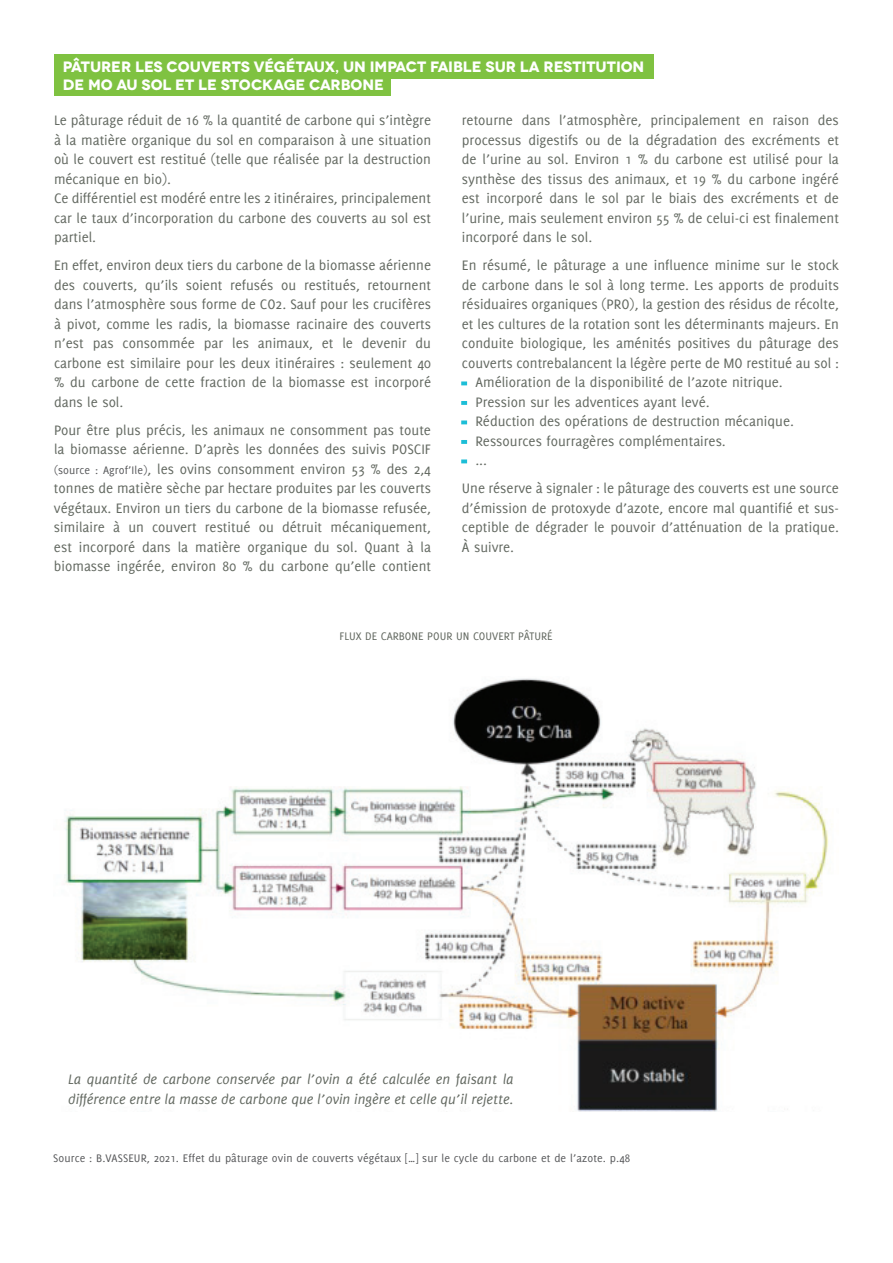
<style>
.page{position:relative;width:893px;height:1263px;background:#fff}
.page>*{position:absolute;margin:0;border:0;box-sizing:border-box;transform-origin:0 0}
.t1{font:15px/19.5px "Delicious";color:#626860;text-align:justify}
.t2{font:italic 15px/19.5px "Delicious";color:#626860}
.t3{font:700 15px/18px "Novecentowide";color:#fff}
.t4{font:12px "Delicious";letter-spacing:.01em;color:#57585a}
.t5{font:12px "Delicious";color:#626860}
.s1{font-size:12px;color:#57585a}
</style>
<div class="page">
<img style="left:64px;top:678px;width:765px;height:434px">
<div style="left:54px;top:54px;width:599px;height:25px;background:#7fc241"></div>
<div style="left:54px;top:71px;width:337px;height:25px;background:#7fc241"></div>
<svg style="left:461px;top:381px;width:6px;height:4px"></svg>
<svg style="left:461px;top:401px;width:6px;height:4px"></svg>
<svg style="left:461px;top:420px;width:6px;height:4px"></svg>
<svg style="left:461px;top:440px;width:6px;height:4px"></svg>
<svg style="left:461px;top:459px;width:6px;height:4px"></svg>
<p class="t3" style="left:63px;top:58px;width:583px">PÂTURER LES COUVERTS VÉGÉTAUX, UN IMPACT FAIBLE SUR LA RESTITUTION<br>DE MO AU SOL ET LE STOCKAGE CARBONE</p>
<p class="t1" style="left:462px;top:110px;width:379px">retourne dans l’atmosphère, principalement en raison des processus digestifs ou de la dégradation des excréments et de l’urine au sol. Environ 1 % du carbone est utilisé pour la synthèse des tissus des animaux, et 19 % du carbone ingéré est incorporé dans le sol par le biais des excréments et de l’urine, mais seulement environ 55 % de celui-ci est finalement incorporé dans le sol.</p>
<p class="t1" style="left:462px;top:255px;width:379px">En résumé, le pâturage a une influence minime sur le stock</p>
<p class="t1" style="left:462px;top:275px;width:379px">de carbone dans le sol à long terme. Les apports de produits</p>
<p class="t1" style="left:462px;top:294px;width:379px">résiduaires organiques (PRO), la gestion des résidus de récolte,</p>
<p class="t1" style="left:462px;top:314px;width:379px">et les cultures de la rotation sont les déterminants majeurs. En</p>
<p class="t1" style="left:462px;top:333px;width:378px">conduite biologique, les aménités positives du pâturage des</p>
<p class="t1" style="left:462px;top:353px;width:378px">couverts contrebalancent la légère perte de MO restitué au sol :</p>
<p class="t1" style="left:475px;top:372px;width:309px">Amélioration de la disponibilité de l’azote nitrique.</p>
<p class="t1" style="left:475px;top:392px;width:236px">Pression sur les adventices ayant levé.</p>
<p class="t1" style="left:475px;top:411px;width:320px">Réduction des opérations de destruction mécanique.</p>
<p class="t1" style="left:475px;top:431px;width:252px">Ressources fourragères complémentaires.</p>
<p class="t1" style="left:475px;top:450px;width:13px">...</p>
<p class="t1" style="left:462px;top:478px;width:379px">Une réserve à signaler : le pâturage des couverts est une source d’émission de protoxyde d’azote, encore mal quantifié et sus&shy;ceptible de dégrader le pouvoir d’atténuation de la pratique. à suivre.</p>
<p class="t1" style="left:54px;top:110px;width:379px;text-align:left">Le pâturage réduit de 16 % la quantité de carbone qui s’intègre à la matière organique du sol en comparaison à une situation où le couvert est restitué (telle que réalisée par la destruction mécanique en bio).<br>Ce différentiel est modéré entre les 2 itinéraires, principalement car le taux d’incorporation du carbone des couverts au sol est partiel.</p>
<p class="t1" style="left:54px;top:255px;width:379px">En effet, environ deux tiers du carbone de la biomasse aérienne des couverts, qu’ils soient refusés ou restitués, retournent dans l’atmosphère sous forme de CO2. Sauf pour les crucifères à pivot, comme les radis, la biomasse racinaire des couverts n’est pas consommée par les animaux, et le devenir du carbone est similaire pour les deux itinéraires : seulement 40 % du carbone de cette fraction de la biomasse est incorporé dans le sol.</p>
<p class="t1" style="left:54px;top:420px;width:379px">Pour être plus précis, les animaux ne consomment pas toute la biomasse aérienne. D’après les données des suivis POSCIF <span class="s1">(source : Agrof’Ile)</span>, les ovins consomment environ 53 % des 2,4 tonnes de matière sèche par hectare produites par les couverts végétaux. Environ un tiers du carbone de la biomasse refusée, similaire à un couvert restitué ou détruit mécaniquement, est incorporé dans la matière organique du sol. Quant à la biomasse ingérée, environ 80 % du carbone qu’elle contient</p>
<p class="t5" style="left:339px;top:629px;width:49px">flux decarbone</p>
<p class="t5" style="left:427px;top:629px;width:7px">pour</p>
<p class="t5" style="left:456px;top:629px;width:24px">un couver</p>
<p class="t5" style="left:510px;top:629px;width:45px">t pâtur é</p>
<p class="t2" style="left:68px;top:1069px;width:447px">La quantité de carbone conservée par l’ovin a été calculée en faisant la différence entre la masse de carbone que l’ovin ingère et celle qu’il rejette.</p>
<p class="t4" style="left:53px;top:1151px;width:579px">Source : B.VASSEUR, 2021. Effet du pâturage ovin de couverts végétaux […] sur le cycle du carbone et de l’azote. p.48</p>
</div>
